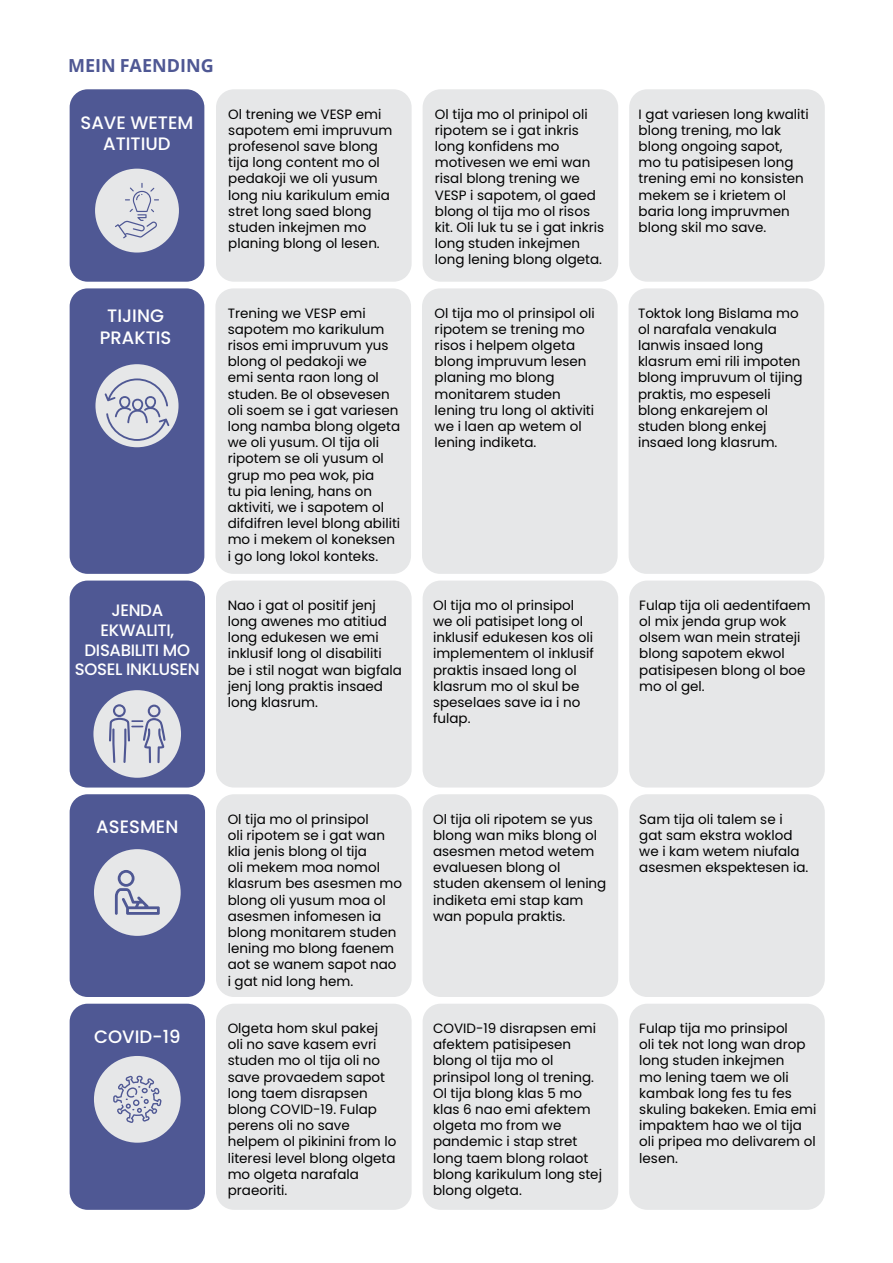
<style>
.page{position:relative;width:893px;height:1263px;background:#fff}
.page>*{position:absolute;margin:0;border:0;box-sizing:border-box;transform-origin:0 0}
.t1{font:500 18px/21.6px "Poppins";color:#fff;text-align:center}
.t2{font:700 18px "Open Sans";color:#4f5894}
.t3{font:500 16.5px/19.8px "Poppins";letter-spacing:-.02em;color:#fff;text-align:center}
.t4{font:13.5px/16.2px "Poppins";color:#000}
</style>
<div class="page">
<div style="left:216px;top:89px;width:196px;height:193px;background:#e6e7e8;border-radius:18px"></div>
<div style="left:423px;top:89px;width:195px;height:193px;background:#e6e7e8;border-radius:18px"></div>
<div style="left:629px;top:89px;width:196px;height:193px;background:#e6e7e8;border-radius:18px"></div>
<div style="left:70px;top:89px;width:134px;height:193px;background:#4f5894;border-radius:18px"></div>
<div style="left:95px;top:169px;width:84px;height:84px;background:#e6e7e8;border-radius:50%"></div>
<svg style="left:115px;top:183px;width:44px;height:55px"></svg>
<div style="left:215px;top:288px;width:196px;height:286px;background:#e6e7e8;border-radius:18px"></div>
<div style="left:422px;top:288px;width:196px;height:286px;background:#e6e7e8;border-radius:18px"></div>
<div style="left:629px;top:288px;width:195px;height:286px;background:#e6e7e8;border-radius:18px"></div>
<div style="left:70px;top:288px;width:134px;height:286px;background:#4f5894;border-radius:18px"></div>
<div style="left:95px;top:364px;width:84px;height:83px;background:#e6e7e8;border-radius:50%"></div>
<svg style="left:105px;top:378px;width:64px;height:63px"></svg>
<div style="left:216px;top:580px;width:196px;height:207px;background:#e6e7e8;border-radius:18px"></div>
<div style="left:423px;top:580px;width:195px;height:207px;background:#e6e7e8;border-radius:18px"></div>
<div style="left:629px;top:580px;width:196px;height:207px;background:#e6e7e8;border-radius:18px"></div>
<div style="left:70px;top:580px;width:135px;height:207px;background:#4f5894;border-radius:18px"></div>
<div style="left:94px;top:690px;width:87px;height:87px;background:#e6e7e8;border-radius:50%"></div>
<svg style="left:109px;top:704px;width:57px;height:59px"></svg>
<div style="left:216px;top:1004px;width:196px;height:206px;background:#e6e7e8;border-radius:18px"></div>
<div style="left:423px;top:1004px;width:195px;height:206px;background:#e6e7e8;border-radius:18px"></div>
<div style="left:629px;top:1004px;width:196px;height:206px;background:#e6e7e8;border-radius:18px"></div>
<div style="left:70px;top:1004px;width:135px;height:206px;background:#4f5894;border-radius:18px"></div>
<div style="left:94px;top:1056px;width:87px;height:87px;background:#e6e7e8;border-radius:50%"></div>
<svg style="left:113px;top:1075px;width:49px;height:48px"></svg>
<div style="left:216px;top:794px;width:196px;height:203px;background:#e6e7e8;border-radius:18px"></div>
<div style="left:423px;top:794px;width:195px;height:203px;background:#e6e7e8;border-radius:18px"></div>
<div style="left:629px;top:794px;width:196px;height:203px;background:#e6e7e8;border-radius:18px"></div>
<div style="left:70px;top:794px;width:135px;height:203px;background:#4f5894;border-radius:18px"></div>
<div style="left:94px;top:849px;width:87px;height:87px;background:#e6e7e8;border-radius:50%"></div>
<svg style="left:115px;top:870px;width:45px;height:45px"></svg>
<h1 class="t2" style="left:68px;top:53px;width:147px">MEIN FAENDING</h1>
<h1 class="t1" style="left:81px;top:111px;width:114px">SAVE WETEM<br>ATITIUD</h1>
<p class="t4" style="left:228px;top:106px;width:166px">Ol trening we VESP emi sapotem emi impruvum profesenol save blong tija long content mo ol pedakoji we oli yusum long niu karikulum emia stret long saed blong studen inkejmen mo planing blong ol lesen.</p>
<p class="t4" style="left:435px;top:106px;width:171px">Ol tija mo ol prinipol oli ripotem se i gat inkris long konfidens mo motivesen we emi wan risal blong trening we<br>VESP i sapotem, ol gaed blong ol tija mo ol risos kit. Oli luk tu se i gat inkris long studen inkejmen long lening blong olgeta.</p>
<p class="t4" style="left:639px;top:106px;width:172px">I gat variesen long kwaliti blong trening, mo lak blong ongoing sapot,<br>mo tu patisipesen long trening emi no konsisten mekem se i krietem ol baria long impruvmen blong skil mo save.</p>
<h1 class="t1" style="left:100px;top:305px;width:73px">TIJING<br>PRAKTIS</h1>
<p class="t4" style="left:228px;top:305px;width:174px">Trening we VESP emi sapotem mo karikulum risos emi impruvum yus blong ol pedakoji we<br>emi senta raon long ol studen. Be ol obsevesen oli soem se i gat variesen long namba blong olgeta we oli yusum. Ol tija oli ripotem se oli yusum ol grup mo pea wok, pia<br>tu pia lening, hans on aktiviti, we i sapotem ol difdifren level blong abiliti mo i mekem ol koneksen i go long lokol konteks.</p>
<p class="t4" style="left:435px;top:305px;width:162px">Ol tija mo ol prinsipol oli ripotem se trening mo risos i helpem olgeta blong impruvum lesen planing mo blong monitarem studen lening tru long ol aktiviti we i laen ap wetem ol lening indiketa.</p>
<p class="t4" style="left:638px;top:305px;width:166px">Toktok long Bislama mo ol narafala venakula lanwis insaed long klasrum emi rili impoten blong impruvum ol tijing praktis, mo espeseli blong enkarejem ol studen blong enkej insaed long klasrum.</p>
<p class="t3" style="left:75px;top:600px;width:126px">JENDA<br>EKWALITI,<br>DISABILITI MO<br>SOSEL INKLUSEN</p>
<p class="t4" style="left:228px;top:597px;width:176px">Nao i gat ol positif jenj long awenes mo atitiud long edukesen we emi inklusif long ol disabiliti be i stil nogat wan bigfala jenj long praktis insaed long klasrum.</p>
<p class="t4" style="left:433px;top:597px;width:163px">Ol tija mo ol prinsipol we oli patisipet long ol inklusif edukesen kos oli implementem ol inklusif praktis insaed long ol klasrum mo ol skul be speselaes save ia i no fulap.</p>
<p class="t4" style="left:639px;top:597px;width:173px">Fulap tija oli aedentifaem ol mix jenda grup wok olsem wan mein strateji blong sapotem ekwol patisipesen blong ol boe mo ol gel.</p>
<h1 class="t1" style="left:96px;top:816px;width:84px">ASESMEN</h1>
<p class="t4" style="left:228px;top:811px;width:176px">Ol tija mo ol prinsipol<br>oli ripotem se i gat wan klia jenis blong ol tija<br>oli mekem moa nomol klasrum bes asesmen mo blong oli yusum moa ol asesmen infomesen ia blong monitarem studen lening mo blong faenem aot se wanem sapot nao i gat nid long hem.</p>
<p class="t4" style="left:433px;top:811px;width:175px">Ol tija oli ripotem se yus blong wan miks blong ol asesmen metod wetem evaluesen blong ol studen akensem ol lening indiketa emi stap kam wan popula praktis.</p>
<p class="t4" style="left:639px;top:811px;width:171px">Sam tija oli talem se i gat sam ekstra woklod we i kam wetem niufala asesmen ekspektesen ia.</p>
<h1 class="t1" style="left:94px;top:1026px;width:88px">COVID-19</h1>
<p class="t4" style="left:228px;top:1020px;width:170px">Olgeta hom skul pakej oli no save kasem evri studen mo ol tija oli no save provaedem sapot long taem disrapsen blong COVID-19. Fulap perens oli no save helpem ol pikinini from lo literesi level blong olgeta mo olgeta narafala praeoriti.</p>
<p class="t4" style="left:433px;top:1020px;width:170px">COVID-19 disrapsen emi afektem patisipesen blong ol tija mo ol prinsipol long ol trening.<br>Ol tija blong klas 5 mo klas 6 nao emi afektem olgeta mo from we pandemic i stap stret long taem blong rolaot blong karikulum long stej blong olgeta.</p>
<p class="t4" style="left:639px;top:1020px;width:179px">Fulap tija mo prinsipol<br>oli tek not long wan drop long studen inkejmen<br>mo lening taem we oli kambak long fes tu fes skuling bakeken. Emia emi impaktem hao we ol tija oli pripea mo delivarem ol lesen.</p>
</div>
